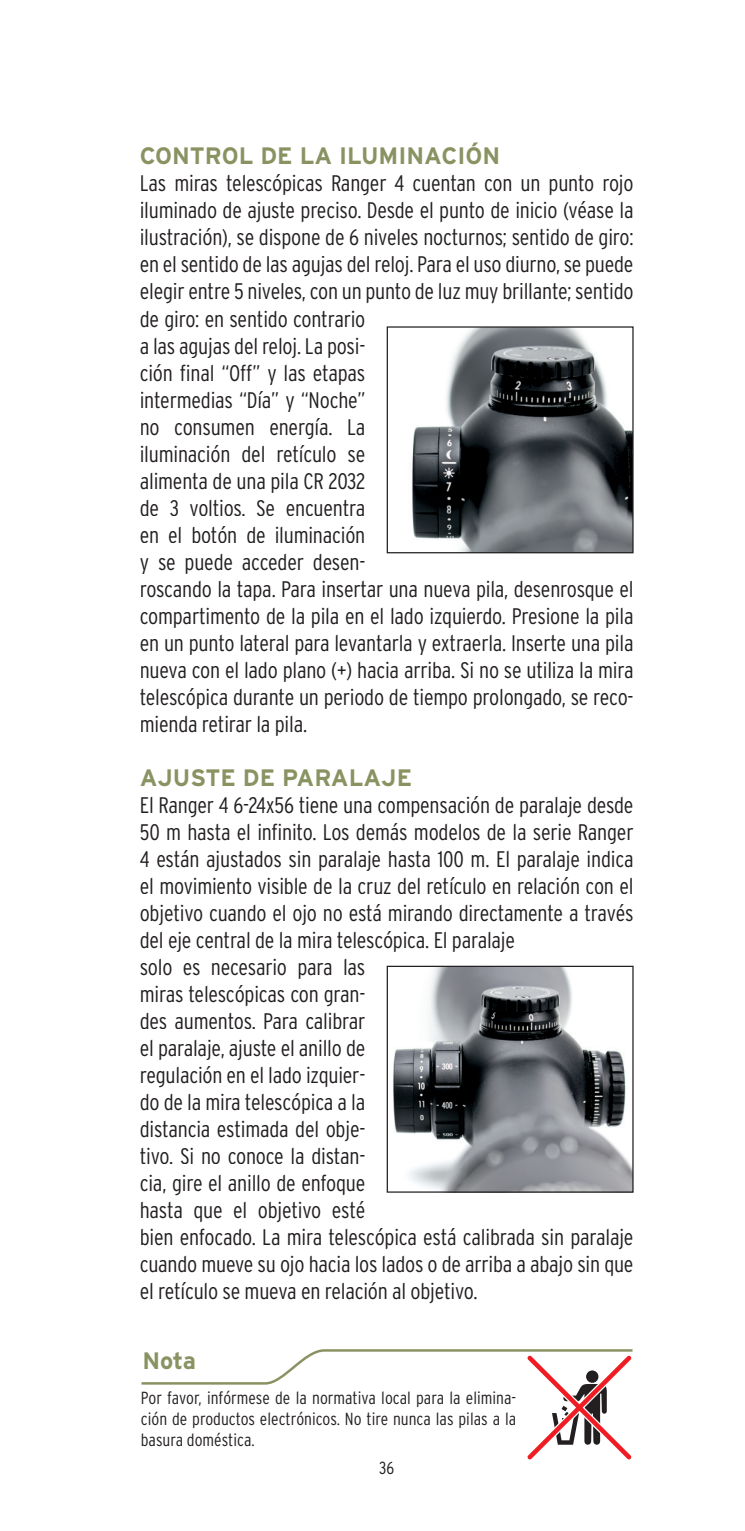
<style>
.page{position:relative;width:745px;height:1531px;background:#fff}
.page>*{position:absolute;margin:0;border:0;box-sizing:border-box;transform-origin:0 0}
.t1{font:700 23.75px "Interstate";color:#899362}
.t2{font:300 condensed 22.5px/27px "Interstate";letter-spacing:-.01em;color:#231f20}
.t3{font:300 condensed 17.5px/21px "Interstate";color:#231f20;text-align:justify}
</style>
<div class="page">
<img style="left:412px;top:328px;width:219px;height:223px">
<div style="left:386px;top:326px;width:247px;height:227px;border:1px solid #231f20"></div>
<img style="left:393px;top:968px;width:238px;height:222px">
<div style="left:386px;top:966px;width:247px;height:226px;border:1px solid #231f20"></div>
<svg style="left:141px;top:1349px;width:492px;height:111px"></svg>
<p class="t1" style="left:140px;top:143px;width:362px">CONTROL DE LA ILUMINACIÓN</p>
<p class="t2" style="left:140px;top:170px;width:495px">Las miras telescópicas Ranger 4 cuentan con un punto rojo iluminado de ajuste preciso. Desde el punto de inicio (véase la ilustración), se dispone de 6 niveles nocturnos; sentido de giro: en el sentido de las agujas del reloj. Para el uso diurno, se puede elegir entre 5 niveles, con un punto de luz muy brillante; sentido de giro: en sentido contrario<br>a las agujas del reloj. La posi-<br>ción final “Off” y las etapas<br>intermedias “Día” y “Noche”<br>no consumen energía. La<br>iluminación del retículo se<br>alimenta de una pila CR 2032<br>de 3 voltios. Se encuentra<br>en el botón de iluminación<br>y se puede acceder desen-<br>roscando la tapa. Para insertar una nueva pila, desenrosque el compartimento de la pila en el lado izquierdo. Presione la pila en un punto lateral para levantarla y extraerla. Inserte una pila nueva con el lado plano (+) hacia arriba. Si no se utiliza la mira telescópica durante un periodo de tiempo prolongado, se reco&shy;mienda retirar la pila.</p>
<p class="t1" style="left:140px;top:764px;width:274px">AJUSTE DE PARALAJE</p>
<p class="t2" style="left:140px;top:791px;width:495px">El Ranger 4 6-24x56 tiene una compensación de paralaje desde 50 m hasta el infinito. Los demás modelos de la serie Ranger 4 están ajustados sin paralaje hasta 100 m. El paralaje indica el movimiento visible de la cruz del retículo en relación con el objetivo cuando el ojo no está mirando directamente a través del eje central de la mira telescópica. El paralaje<br>solo es necesario para las<br>miras telescópicas con gran-<br>des aumentos. Para calibrar<br>el paralaje, ajuste el anillo de<br>regulación en el lado izquier-<br>do de la mira telescópica a la<br>distancia estimada del obje-<br>tivo. Si no conoce la distan-<br>cia, gire el anillo de enfoque<br>hasta que el objetivo esté<br>bien enfocado. La mira telescópica está calibrada sin paralaje cuando mueve su ojo hacia los lados o de arriba a abajo sin que el retículo se mueva en relación al objetivo.</p>
<p class="t1" style="left:142px;top:1347px;width:55px">Nota</p>
<p class="t3" style="left:141px;top:1387px;width:376px">Por favor, infórmese de la normativa local para la elimina&shy;ción de productos electrónicos. No tire nunca las pilas a la basura doméstica.</p>
<p class="t3" style="left:379px;top:1457px;width:16px">36</p>
</div>
